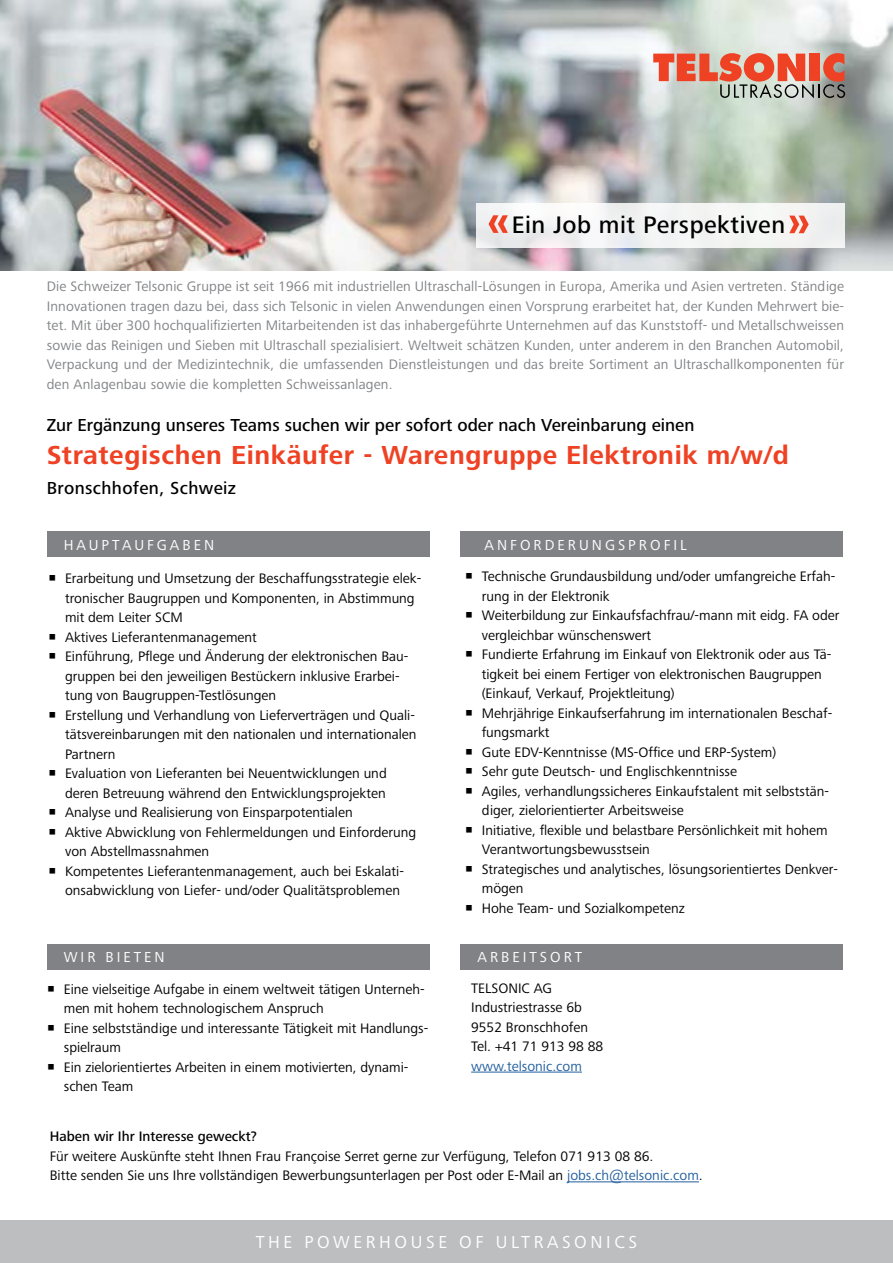
<style>
.page{position:relative;width:893px;height:1263px;background:#fff}
.page>*{position:absolute;margin:0;border:0;box-sizing:border-box;transform-origin:0 0}
.t1{font:700 27px "Frutiger Next Pro";letter-spacing:.02em;color:#ef4123}
.t2{font:500 24.75px "Frutiger Next Pro";letter-spacing:.02em;color:#000}
.t3{font:500 18px "Frutiger Next Pro";color:#000}
.t4{font:18px "Frutiger Next Pro";letter-spacing:.2em;color:#fff}
.t5{font:500 18px "Frutiger Next Pro";letter-spacing:.02em;color:#000}
.t6{font:15px "Frutiger Next Pro";letter-spacing:.2em;color:#fff}
.t7{font:14.25px/19.5px "Frutiger Next Pro";color:#000}
.t8{font:14.25px/19.5px "Frutiger Next Pro";letter-spacing:.01em;color:#808285;text-align:justify}
.t9{font:500 14.25px "Frutiger Next Pro";color:#000}
.t10{font:14.25px "Frutiger Next Pro";color:#215e9e}
.s1{color:#215e9e}
</style>
<div class="page">
<div style="left:0;top:1220px;width:893px;height:43px;background:#bcbec0"></div>
<img style="left:0;top:0;width:893px;height:270px">
<div style="left:476px;top:203px;width:369px;height:44px;background:#f3f4f3"></div>
<svg style="left:488px;top:215px;width:20px;height:18px"></svg>
<svg style="left:789px;top:216px;width:20px;height:17px"></svg>
<div style="left:460px;top:531px;width:383px;height:26px;background:#808285"></div>
<div style="left:47px;top:531px;width:382px;height:26px;background:#808285"></div>
<div style="left:47px;top:944px;width:382px;height:25px;background:#808285"></div>
<hr style="left:567px;top:1181px;width:132px;height:1px;background:#215e9e">
<hr style="left:471px;top:1072px;width:111px;height:1px;background:#215e9e">
<div style="left:460px;top:944px;width:383px;height:25px;background:#808285"></div>
<svg style="left:633px;top:53px;width:213px;height:65px;background:#cca597"></svg>
<h2 class="t2" style="left:512px;top:211px;width:275px">Ein Job mit Perspektiven</h2>
<p class="t8" style="left:47px;top:277px;width:799px">Die Schweizer Telsonic Gruppe ist seit 1966 mit industriellen Ultraschall-Lösungen in Europa, Amerika und Asien vertreten. Ständige Innovationen tragen dazu bei, dass sich Telsonic in vielen Anwendungen einen Vorsprung erarbeitet hat, der Kunden Mehrwert bie&shy;tet. Mit über 300 hochqualifizierten Mitarbeitenden ist das inhabergeführte Unternehmen auf das Kunststoff- und Metallschweissen sowie das Reinigen und Sieben mit Ultraschall spezialisiert. Weltweit schätzen Kunden, unter anderem in den Branchen Automobil, Verpackung und der Medizintechnik, die umfassenden Dienstleistungen und das breite Sortiment an Ultraschallkomponenten für den Anlagenbau sowie die kompletten Schweissanlagen.</p>
<p class="t3" style="left:47px;top:415px;width:649px">Zur Ergänzung unseres Teams suchen wir per sofort oder nach Vereinbarung einen</p>
<h1 class="t1" style="left:47px;top:440px;width:744px">Strategischen Einkäufer - Warengruppe Elektronik m/w/d</h1>
<p class="t5" style="left:47px;top:477px;width:191px">Bronschhofen, Schweiz</p>
<p class="t6" style="left:64px;top:536px;width:152px">HAUPTAUFGABEN</p>
<p class="t7" style="left:65px;top:569px;width:358px">Erarbeitung und Umsetzung der Beschaffungsstrategie elek&shy;tronischer Baugruppen und Komponenten, in Abstimmung mit dem Leiter SCM<br>Aktives Lieferantenmanagement<br>Einführung, Pflege und Änderung der elektronischen Bau&shy;gruppen bei den jeweiligen Bestückern inklusive Erarbei&shy;tung von Baugruppen-Testlösungen<br>Erstellung und Verhandlung von Lieferverträgen und Quali&shy;tätsvereinbarungen mit den nationalen und internationalen Partnern<br>Evaluation von Lieferanten bei Neuentwicklungen und deren Betreuung während den Entwicklungsprojekten Analyse und Realisierung von Einsparpotentialen<br>Aktive Abwicklung von Fehlermeldungen und Einforderung von Abstellmassnahmen<br>Kompetentes Lieferantenmanagement, auch bei Eskalati&shy;onsabwicklung von Liefer- und/oder Qualitätsproblemen</p>
<p class="t6" style="left:485px;top:536px;width:204px">ANFORDERUNGSPROFIL</p>
<p class="t7" style="left:482px;top:567px;width:359px">Technische Grundausbildung und/oder umfangreiche Erfah&shy;rung in der Elektronik<br>Weiterbildung zur Einkaufsfachfrau/-mann mit eidg. FA oder vergleichbar wünschenswert<br>Fundierte Erfahrung im Einkauf von Elektronik oder aus Tä&shy;tigkeit bei einem Fertiger von elektronischen Baugruppen (Einkauf, Verkauf, Projektleitung)<br>Mehrjährige Einkaufserfahrung im internationalen Beschaf&shy;fungsmarkt<br>Gute EDV-Kenntnisse (MS-Office und ERP-System)<br>Sehr gute Deutsch- und Englischkenntnisse<br>Agiles, verhandlungssicheres Einkaufstalent mit selbststän&shy;diger, zielorientierter Arbeitsweise<br>Initiative, flexible und belastbare Persönlichkeit mit hohem Verantwortungsbewusstsein<br>Strategisches und analytisches, lösungsorientiertes Denkver&shy;mögen<br>Hohe Team- und Sozialkompetenz</p>
<p class="t6" style="left:478px;top:949px;width:106px">ARBEITSORT</p>
<p class="t6" style="left:64px;top:949px;width:102px">WIR BIETEN</p>
<p class="t7" style="left:64px;top:979px;width:366px">Eine vielseitige Aufgabe in einem weltweit tätigen Unterneh&shy;men mit hohem technologischem Anspruch<br>Eine selbstständige und interessante Tätigkeit mit Handlungs&shy;spielraum<br>Ein zielorientiertes Arbeiten in einem motivierten, dynami&shy;schen Team</p>
<p class="t9" style="left:50px;top:1128px;width:209px">Haben wir Ihr Interesse geweckt?</p>
<p class="t7" style="left:50px;top:1146px;width:655px">Für weitere Auskünfte steht Ihnen Frau Françoise Serret gerne zur Verfügung, Telefon 071 913 08 86.<br>Bitte senden Sie uns Ihre vollständigen Bewerbungsunterlagen per Post oder E-Mail an <span class="s1">jobs.ch@telsonic.com</span>.</p>
<p class="t7" style="left:471px;top:978px;width:133px">TELSONIC AG<br>Industriestrasse 6b<br>9552 Bronschhofen<br>Tel. +41 71 913 98 88</p>
<p class="t10" style="left:471px;top:1058px;width:112px">www.telsonic.com</p>
<p class="t4" style="left:256px;top:1232px;width:383px">THE POWERHOUSE OF ULTRASONICS</p>
</div>
